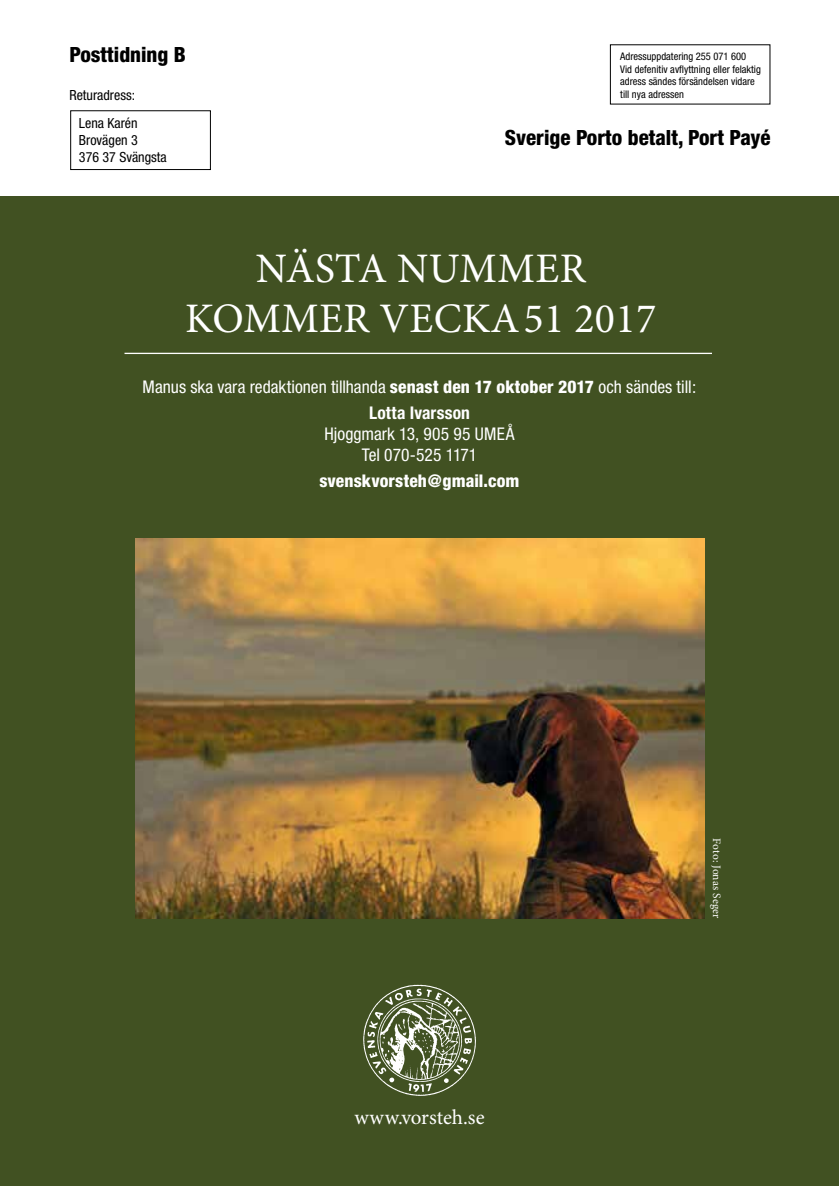
<style>
.page{position:relative;width:839px;height:1186px;background:#fff}
.page>*{position:absolute;margin:0;border:0;box-sizing:border-box;transform-origin:0 0}
.t1{font:42px/50.4px "Minion Pro";letter-spacing:.01em;color:#fff;text-align:center}
.t2{font:800 condensed 21px "Helvetica Neue";color:#000}
.t3{font:21px "Minion Pro";color:#fff}
.t4{font:condensed 17.5px/25.9px "Helvetica Neue";color:#fff;text-align:center}
.t5{font:800 condensed 17.5px "Helvetica Neue";letter-spacing:.005em;color:#fff}
.t6{font:condensed 14px/16.8px "Helvetica Neue";color:#000}
.t7{font:11.38px "Minion Pro";letter-spacing:.015em;color:#fff}
.t8{font:condensed 10.5px/12.6px "Helvetica Neue";color:#000}
.s1{font-weight:800}
.s2{font-weight:700}
</style>
<div class="page">
<div style="left:0;top:196px;width:838px;height:990px;background:#415122"></div>
<div style="left:70px;top:110px;width:141px;height:60px;border:1px solid #000"></div>
<hr style="left:124px;top:353px;width:587px;height:1px;background:#fff">
<svg style="left:363px;top:984px;width:113px;height:112px"></svg>
<img style="left:135px;top:539px;width:569px;height:379px">
<p class="t2" style="left:69px;top:41px;width:118px">Posttidning B</p>
<p class="t6" style="left:69px;top:87px;width:67px">Returadress:</p>
<p class="t6" style="left:79px;top:115px;width:89px">Lena Karén<br>Brovägen 3<br>376 37 Svängsta</p>
<p class="t8" style="left:620px;top:50px;width:142px">Adressuppdatering 255 071 600<br>Vid defenitiv avflyttning eller felaktig adress sändes försändelsen vidare till nya adressen</p>
<p class="t2" style="left:505px;top:124px;width:267px">Sverige Porto betalt, Port Payé</p>
<h1 class="t1" style="left:185px;top:243px;width:472px">NÄSTA NUMMER<br>KOMMER VECKA 51 2017</h1>
<p class="t4" style="left:142px;top:373px;width:555px">Manus ska vara redaktionen tillhanda <span class="s1">senast den 17 oktober 2017</span> och sändes till:<br><span class="s2">Lotta Ivarsson</span></p>
<p class="t4" style="left:324px;top:423px;width:191px;line-height:21px">Hjoggmark 13, 905 95 UMEÅ<br>Tel 070-525 1171</p>
<p class="t5" style="left:319px;top:469px;width:201px">svenskvorsteh@gmail.com</p>
<p class="t3" style="left:354px;top:1103px;width:132px">www.vorsteh.se</p>
<p class="t7" style="left:724px;top:838px;width:82px;rotate:90deg">Foto: Jonas Seger</p>
</div>
